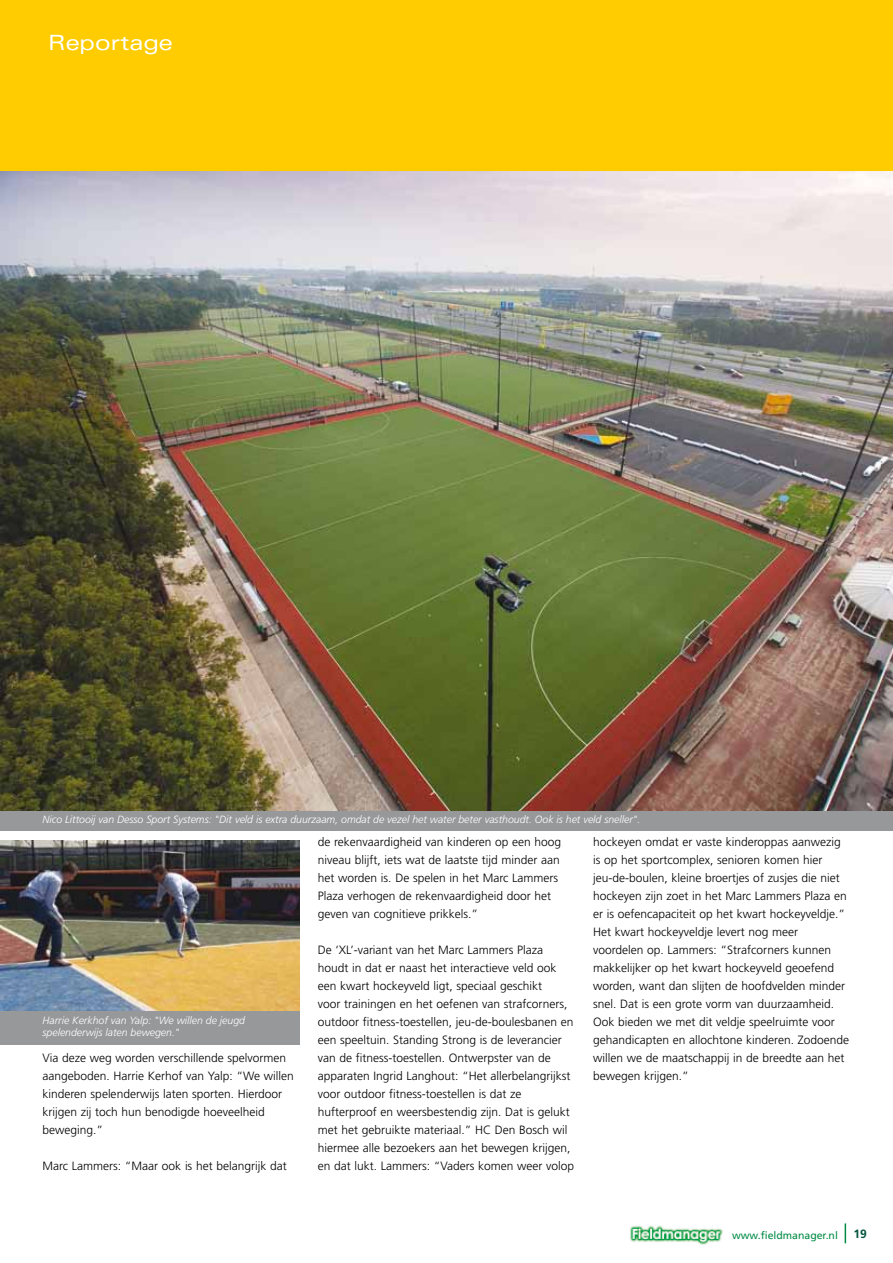
<style>
.page{position:relative;width:893px;height:1263px;background:#fff}
.page>*{position:absolute;margin:0;border:0;box-sizing:border-box;transform-origin:0 0}
.t1{font:expanded 21px "Univers";color:#fff}
.t2{font:300 12px/18px "Frutiger";color:#000}
.t3{font:700 12px "Frutiger";color:#00523c}
.t4{font:italic 300 10.5px/12.6px "Frutiger";color:#fff}
.t5{font:10.5px "Frutiger";color:#008b45}
</style>
<div class="page">
<svg style="left:845px;top:1223px;width:1px;height:20px"></svg>
<img style="left:630px;top:1225px;width:93px;height:20px">
<img style="left:0;top:170px;width:893px;height:641px">
<img style="left:0;top:840px;width:300px;height:171px">
<div style="left:0;top:811px;width:893px;height:20px;background:#97989a"></div>
<div style="left:0;top:1011px;width:300px;height:34px;background:#97989a"></div>
<div style="left:0;top:0;width:893px;height:170px;background:#fecc00"></div>
<h1 class="t1" style="left:49px;top:30px;width:126px">Reportage</h1>
<p class="t4" style="left:43px;top:813px;width:599px">Nico Littooij van Desso Sport Systems: "Dit veld is extra duurzaam, omdat de vezel het water beter vasthoudt. Ook is het veld sneller".</p>
<p class="t4" style="left:43px;top:1013px;width:204px">Harrie Kerkhof van Yalp: "We willen de jeugd spelenderwijs laten bewegen."</p>
<p class="t2" style="left:43px;top:1049px;width:253px">Via deze weg worden verschillende spelvormen aangeboden. Harrie Kerhof van Yalp: “We willen kinderen spelenderwijs laten sporten. Hierdoor krijgen zij toch hun benodigde hoeveelheid beweging.”</p>
<p class="t2" style="left:43px;top:1157px;width:246px">Marc Lammers: “Maar ook is het belangrijk dat</p>
<p class="t2" style="left:318px;top:833px;width:245px">de rekenvaardigheid van kinderen op een hoog niveau blijft, iets wat de laatste tijd minder aan het worden is. De spelen in het Marc Lammers Plaza verhogen de rekenvaardigheid door het geven van cognitieve prikkels.”</p>
<p class="t2" style="left:318px;top:941px;width:258px">De ‘XL’-variant van het Marc Lammers Plaza houdt in dat er naast het interactieve veld ook een kwart hockeyveld ligt, speciaal geschikt<br>voor trainingen en het oefenen van strafcorners, outdoor fitness-toestellen, jeu-de-boulesbanen en een speeltuin. Standing Strong is de leverancier van de fitness-toestellen. Ontwerpster van de apparaten Ingrid Langhout: “Het allerbelangrijkst voor outdoor fitness-toestellen is dat ze hufterproof en weersbestendig zijn. Dat is gelukt met het gebruikte materiaal.” HC Den Bosch wil hiermee alle bezoekers aan het bewegen krijgen, en dat lukt. Lammers: “Vaders komen weer volop</p>
<p class="t2" style="left:593px;top:833px;width:257px">hockeyen omdat er vaste kinderoppas aanwezig is op het sportcomplex, senioren komen hier jeu-de-boulen, kleine broertjes of zusjes die niet hockeyen zijn zoet in het Marc Lammers Plaza en er is oefencapaciteit op het kwart hockeyveldje.” Het kwart hockeyveldje levert nog meer voordelen op. Lammers: “Strafcorners kunnen makkelijker op het kwart hockeyveld geoefend worden, want dan slijten de hoofdvelden minder snel. Dat is een grote vorm van duurzaamheid.<br>Ook bieden we met dit veldje speelruimte voor gehandicapten en allochtone kinderen. Zodoende willen we de maatschappij in de breedte aan het bewegen krijgen.”</p>
<p class="t5" style="left:732px;top:1229px;width:107px">www.fieldmanager.nl</p>
<p class="t3" style="left:853px;top:1227px;width:15px">19</p>
</div>
